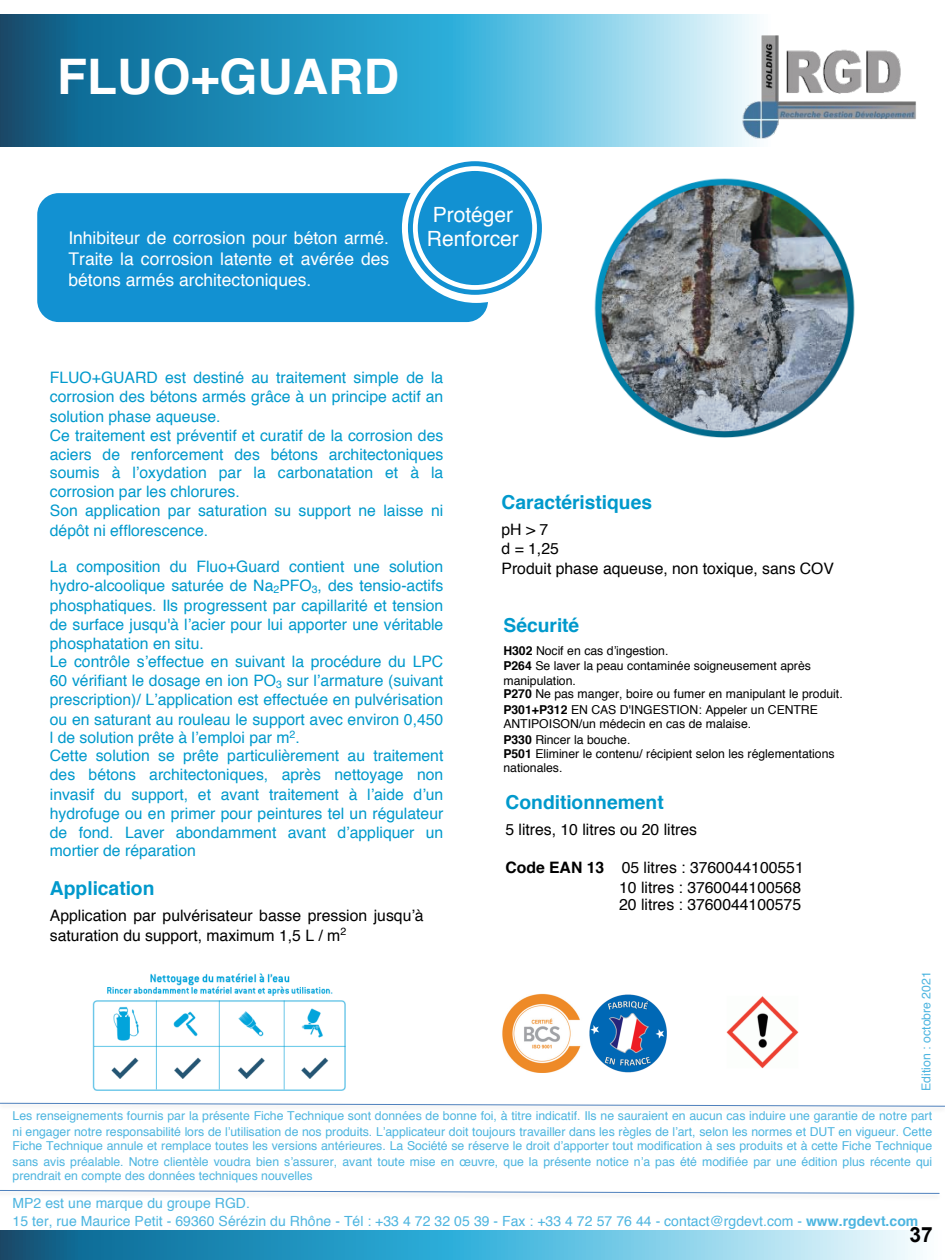
<style>
.page{position:relative;width:945px;height:1260px;background:#fff}
.page>*{position:absolute;margin:0;border:0;box-sizing:border-box;transform-origin:0 0}
.t1{font:700 49px "Helvetica";color:#fff}
.t2{font:21px/24.3px "Helvetica";letter-spacing:-.005em;color:#fff}
.t3{font:700 19.25px "Helvetica";color:#09c}
.t4{font:17.5px/21px "Helvetica";letter-spacing:-.005em;color:#fff;text-align:justify}
.t5{font:15.75px/18.9px "Helvetica";color:#09c}
.t6{font:15.75px/19.2px "Helvetica";color:#000}
.t7{font:14px/17.7px "Helvetica";letter-spacing:.005em;color:#4db5e0}
.t8{font:12.25px/15.9px "Helvetica";color:#4db5e0}
.t9{font:12.25px/15.6px "Helvetica";color:#000}
.s1{font-weight:700}
</style>
<div class="page">
<svg style="left:0;top:14px;width:757px;height:133px"></svg>
<div style="left:37px;top:193px;width:451px;height:129px;background:#1291d2;border-radius:21px"></div>
<div style="left:402px;top:153px;width:149px;height:150px;background:#fff;border-radius:50%"></div>
<svg style="left:408px;top:161px;width:134px;height:134px;fill:#1291d2"></svg>
<svg style="left:413px;top:166px;width:124px;height:124px"></svg>
<div style="left:418px;top:171px;width:114px;height:114px;background:#1291d2;border-radius:50%"></div>
<svg style="left:0;top:1190px;width:940px;height:4px"></svg>
<svg style="left:0;top:1103px;width:945px;height:4px"></svg>
<svg style="left:0;top:1231px;width:920px;height:29px"></svg>
<img style="left:594px;top:178px;width:261px;height:259px">
<img style="left:92px;top:973px;width:254px;height:118px">
<img style="left:502px;top:994px;width:165px;height:79px">
<img style="left:726px;top:996px;width:73px;height:73px">
<img style="left:738px;top:33px;width:178px;height:108px">
<svg style="left:910px;top:1230px;width:10px;height:12px"></svg>
<h1 class="t1" style="left:57px;top:56px;width:343px">FLUO+GUARD</h1>
<p class="t4" style="left:68px;top:228px;width:322px">Inhibiteur de corrosion pour béton armé.<br>Traite la corrosion latente et avérée des bétons armés architectoniques.</p>
<h2 class="t2" style="left:427px;top:204px;width:93px">Protéger<br>Renforcer</h2>
<p class="t5" style="left:50px;top:369px;width:395px">FLUO+GUARD est destiné au traitement simple de la corrosion des bétons armés grâce à un principe actif an solution phase aqueuse.<br>Ce traitement est préventif et curatif de la corrosion des aciers de renforcement des bétons architectoniques soumis à l’oxydation par la carbonatation et à la</p>
<p class="t5" style="left:50px;top:483px;width:395px">corrosion par les chlorures.<br>Son application par saturation su support ne laisse ni dépôt ni efflorescence.</p>
<p class="t5" style="left:50px;top:558px;width:395px">La composition du Fluo+Guard contient une solution hydro-alcoolique saturée de Na<sub>2</sub>PFO<sub>3</sub>, des tensio-actifs phosphatiques. Ils progressent par capillarité et tension de surface jusqu'à l’acier pour lui apporter une véritable phosphatation en situ.<br>Le contrôle s’effectue en suivant la procédure du LPC</p>
<p class="t5" style="left:50px;top:672px;width:395px">60 vérifiant le dosage en ion PO<sub>3</sub> sur l’armature (suivant prescription)/ L’application est effectuée en pulvérisation ou en saturant au rouleau le support avec environ 0,450 l de solution prête à l’emploi par m<sup>2</sup>.<br>Cette solution se prête particulièrement au traitement</p>
<p class="t5" style="left:50px;top:767px;width:395px;text-align:justify">des bétons architectoniques, après nettoyage non invasif du support, et avant traitement à l’aide d’un hydrofuge ou en primer pour peintures tel un régulateur de fond. Laver abondamment avant d’appliquer un mortier de réparation</p>
<p class="t3" style="left:50px;top:881px;width:106px">Application</p>
<p class="t6" style="left:50px;top:908px;width:375px">Application par pulvérisateur basse pression jusqu’à saturation du support, maximum 1,5 L / m<sup>2</sup></p>
<p class="t3" style="left:502px;top:494px;width:152px">Caractéristiques</p>
<p class="t6" style="left:502px;top:521px;width:334px">pH&gt;7<br>d = 1,25<br>Produit phase aqueuse, non toxique, sans COV</p>
<p class="t3" style="left:503px;top:617px;width:77px">Sécurité</p>
<p class="t9" style="left:503px;top:644px;width:309px"><span class="s1">H302</span> Nocif en cas d’ingestion.<br><span class="s1">P264</span> Se laver la peau contaminee soigneusement apres ̀</p>
<p class="t9" style="left:684px;top:659px;width:6px">́</p>
<p class="t9" style="left:503px;top:674px;width:341px;line-height:13.8px">manipulation.<br><span class="s1">P270</span> Ne pas manger, boire ou fumer en manipulant le produit.</p>
<p class="t9" style="left:503px;top:704px;width:316px;line-height:13.8px"><span class="s1">P301+P312</span> EN CAS D'INGESTION: Appeler un CENTRE<br>ANTIPOISON/un medecin en cas de malaise.</p>
<p class="t9" style="left:503px;top:717px;width:129px;text-indent:113px">́<br><span class="s1">P330</span> Rincer la bouche.</p>
<p class="t9" style="left:503px;top:747px;width:333px"><span class="s1">P501</span> Eliminer le contenu/ recipient selon les reglementations</p>
<p class="t9" style="left:657px;top:747px;width:6px">́</p>
<p class="t9" style="left:759px;top:747px;width:6px">́</p>
<p class="t9" style="left:503px;top:761px;width:60px">nationales.</p>
<p class="t3" style="left:505px;top:794px;width:160px">Conditionnement</p>
<p class="t6" style="left:505px;top:821px;width:193px">5 litres, 10 litres ou 20 litres</p>
<p class="t6" style="left:505px;top:859px;width:300px;text-align:right"><span class="s1">Code EAN 13</span> 05 litres : 3760044100551<br>10 litres : 3760044100568</p>
<p class="t6" style="left:619px;top:896px;width:184px">20 litres : 3760044100575</p>
<p class="t8" style="left:919px;top:1091px;width:121px;rotate:-90deg">Edition : octobre 2021</p>
<p class="t8" style="left:13px;top:1109px;width:921px">Les renseignements fournis par la présente Fiche Technique sont données de bonne foi, à titre indicatif. Ils ne sauraient en aucun cas induire une garantie de notre part ni engager notre responsabilité lors de l’utilisation de nos produits. L’applicateur doit toujours travailler dans les règles de l’art, selon les normes et DUT en vigueur. Cette</p>
<p class="t8" style="left:13px;top:1139px;width:921px">Fiche Technique annule et remplace toutes les versions antérieures. La Société se réserve le droit d’apporter tout modification à ses produits et à cette Fiche Technique sans avis préalable. Notre clientèle voudra bien s’assurer, avant toute mise en œuvre, que la présente notice n’a pas été modifiée par une édition plus récente qui</p>
<p class="t8" style="left:13px;top:1169px;width:302px">prendrait en compte des données techniques nouvelles</p>
<p class="t7" style="left:13px;top:1196px;width:907px">MP2 est une marque du groupe RGD.<br>15 ter, rue Maurice Petit - 69360 Sérézin du Rhône - Tél : +33 4 72 32 05 39 - Fax : +33 4 72 57 76 44 - contact@rgdevt.com - <span class="s1">www.rgdevt.com</span></p>
</div>
